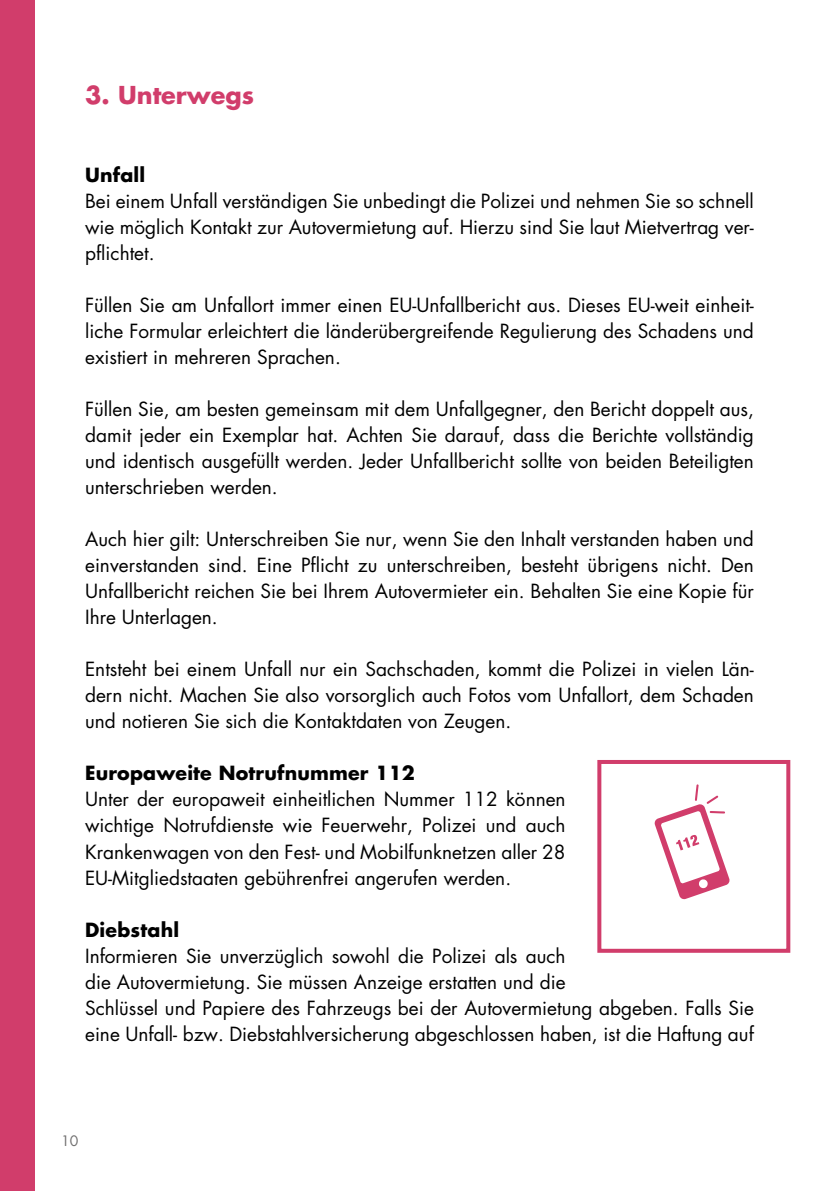
<style>
.page{position:relative;width:840px;height:1191px;background:#fff}
.page>*{position:absolute;margin:0;border:0;box-sizing:border-box;transform-origin:0 0}
.t1{font:700 24px "Futura";color:#d13d6b}
.t2{font:19px/26px "Futura";color:#000;text-align:justify}
.t3{font:700 19px "Futura";letter-spacing:.01em;color:#000}
.t4{font:14px "Futura";color:#706f6f}
</style>
<div class="page">
<div style="left:0;top:0;width:34px;height:1191px;background:#d13d6b"></div>
<svg style="left:654px;top:784px;width:75px;height:115px"></svg>
<div style="left:597px;top:760px;width:192px;height:192px;border:4px solid #d13d6b"></div>
<p class="t1" style="left:85px;top:79px;width:170px">3. Unterwegs</p>
<p class="t3" style="left:85px;top:162px;width:62px">Unfall</p>
<p class="t2" style="left:85px;top:188px;width:670px">Bei einem Unfall verständigen Sie unbedingt die Polizei und nehmen Sie so schnell wie möglich Kontakt zur Autovermietung auf. Hierzu sind Sie laut Mietvertrag ver&shy;pflichtet.</p>
<p class="t2" style="left:85px;top:292px;width:670px">Füllen Sie am Unfallort immer einen EU-Unfallbericht aus. Dieses EU-weit einheit&shy;liche Formular erleichtert die länderübergreifende Regulierung des Schadens und existiert in mehreren Sprachen.</p>
<p class="t2" style="left:85px;top:396px;width:670px">Füllen Sie, am besten gemeinsam mit dem Unfallgegner, den Bericht doppelt aus, damit jeder ein Exemplar hat. Achten Sie darauf, dass die Berichte vollständig und identisch ausgefüllt werden. Jeder Unfallbericht sollte von beiden Beteiligten unterschrieben werden.</p>
<p class="t2" style="left:85px;top:526px;width:670px">Auch hier gilt: Unterschreiben Sie nur, wenn Sie den Inhalt verstanden haben und einverstanden sind. Eine Pflicht zu unterschreiben, besteht übrigens nicht. Den Unfallbericht reichen Sie bei Ihrem Autovermieter ein. Behalten Sie eine Kopie für Ihre Unterlagen.</p>
<p class="t2" style="left:85px;top:656px;width:670px">Entsteht bei einem Unfall nur ein Sachschaden, kommt die Polizei in vielen Län&shy;dern nicht. Machen Sie also vorsorglich auch Fotos vom Unfallort, dem Schaden und notieren Sie sich die Kontaktdaten von Zeugen.</p>
<p class="t3" style="left:85px;top:760px;width:331px">Europaweite Notrufnummer 112</p>
<p class="t2" style="left:85px;top:786px;width:482px">Unter der europaweit einheitlichen Nummer 112 können wichtige Notrufdienste wie Feuerwehr, Polizei und auch Krankenwagen von den Fest- und Mobilfunknetzen aller 28<br>EU-Mitgliedstaaten gebührenfrei angerufen werden.</p>
<p class="t3" style="left:85px;top:916px;width:95px">Diebstahl</p>
<p class="t2" style="left:85px;top:942px;width:670px;text-align:left">Informieren Sie unverzüglich sowohl die Polizei als auch<br>die Autovermietung. Sie müssen Anzeige erstatten und die<br>Schlüssel und Papiere des Fahrzeugs bei der Autovermietung abgeben. Falls Sie eine Unfall- bzw. Diebstahlversicherung abgeschlossen haben, ist die Haftung auf</p>
<p class="t4" style="left:61px;top:1130px;width:19px">10</p>
</div>
